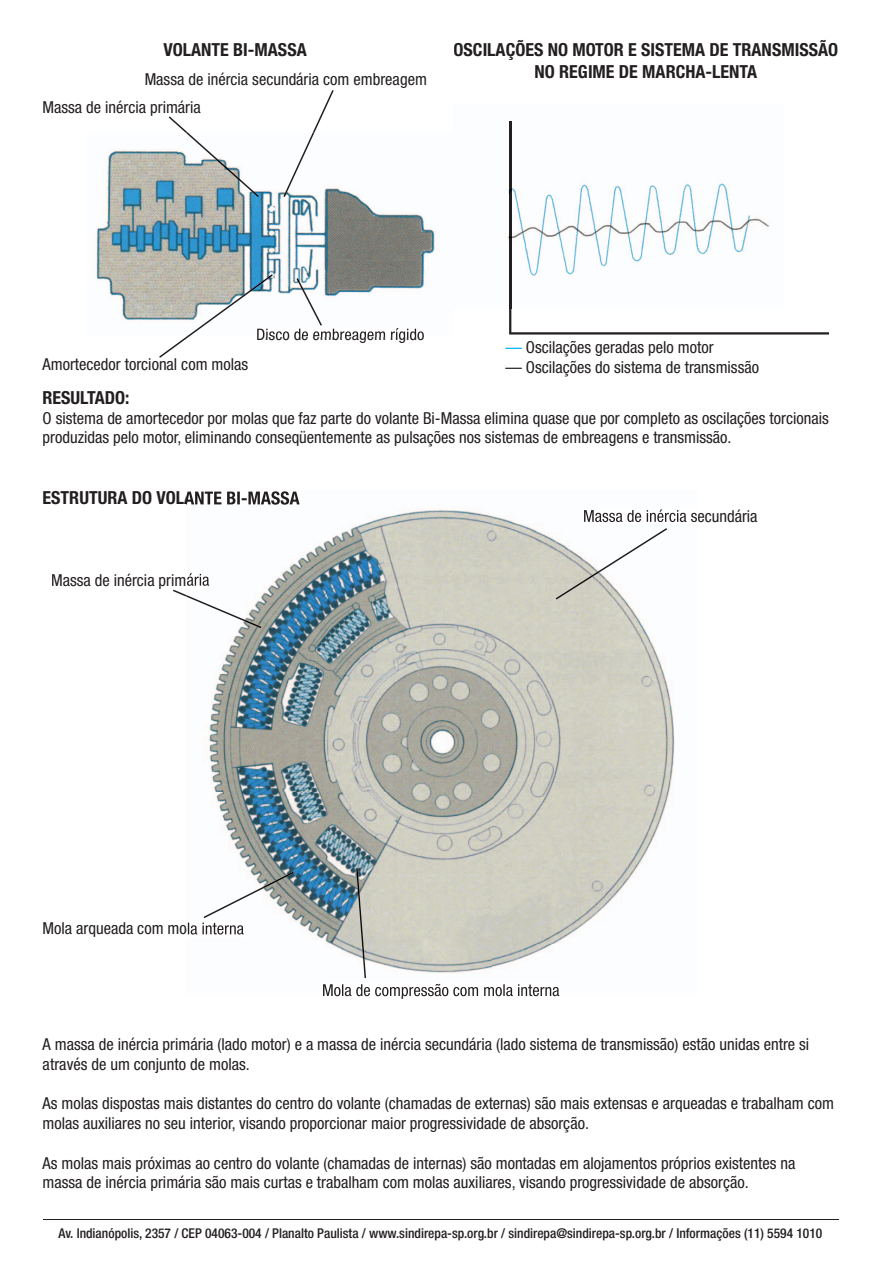
<style>
.page{position:relative;width:881px;height:1263px;background:#fff}
.page>*{position:absolute;margin:0;border:0;box-sizing:border-box;transform-origin:0 0}
.t1{font:700 condensed 18px/21.6px "Helvetica Neue";color:#231f20;text-align:center}
.t2{font:condensed 16.5px/19.8px "Helvetica Neue";color:#231f20}
.t3{font:500 condensed 13.5px "Helvetica Neue";color:#231f20}
.s1{color:#00aeef}
</style>
<div class="page">
<img style="left:204px;top:502px;width:471px;height:482px">
<img style="left:507px;top:121px;width:263px;height:188px">
<img style="left:95px;top:132px;width:340px;height:204px">
<hr style="left:43px;top:1219px;width:795px;height:1px;background:#231f20">
<svg style="left:169px;top:116px;width:18px;height:16px"></svg>
<img style="left:185px;top:132px;width:74px;height:65px">
<svg style="left:313px;top:90px;width:20px;height:42px"></svg>
<img style="left:283px;top:132px;width:31px;height:65px">
<img style="left:273px;top:328px;width:150px;height:8px">
<img style="left:273px;top:329px;width:91px;height:7px">
<svg style="left:509px;top:309px;width:319px;height:25px"></svg>
<img style="left:509px;top:122px;width:2px;height:187px">
<img style="left:296px;top:278px;width:26px;height:48px">
<svg style="left:159px;top:336px;width:31px;height:22px"></svg>
<img style="left:187px;top:274px;width:86px;height:62px">
<img style="left:260px;top:491px;width:39px;height:14px">
<img style="left:186px;top:491px;width:74px;height:14px">
<img style="left:678px;top:510px;width:19px;height:12px">
<img style="left:584px;top:509px;width:94px;height:13px">
<img style="left:555px;top:528px;width:112px;height:71px">
<img style="left:187px;top:573px;width:22px;height:16px">
<svg style="left:173px;top:590px;width:13px;height:7px"></svg>
<img style="left:186px;top:595px;width:75px;height:33px">
<img style="left:186px;top:922px;width:58px;height:15px">
<img style="left:203px;top:872px;width:90px;height:46px">
<img style="left:356px;top:868px;width:10px;height:110px">
<img style="left:433px;top:984px;width:126px;height:11px">
<img style="left:323px;top:984px;width:110px;height:11px">
<p class="t1" style="left:163px;top:41px;width:144px">VOLANTE BI-MASSA</p>
<p class="t1" style="left:453px;top:41px;width:386px">OSCILAÇÕES NO MOTOR E SISTEMA DE TRANSMISSÃO<br>NO REGIME DE MARCHA-LENTA</p>
<p class="t2" style="left:43px;top:67px;width:386px;line-height:27.6px;text-indent:102px">Massa de inércia secundária com embreagem<br>Massa de inércia primária</p>
<p class="t2" style="left:256px;top:326px;width:170px">Disco de embreagem rígido</p>
<p class="t2" style="left:505px;top:339px;width:209px"><span class="s1">—</span> Oscilações geradas pelo motor</p>
<p class="t2" style="left:43px;top:356px;width:207px">Amortecedor torcional com molas</p>
<p class="t2" style="left:505px;top:359px;width:255px">— Oscilações do sistema de transmissão</p>
<p class="t1" style="left:43px;top:388px;width:89px">RESULTADO:</p>
<p class="t2" style="left:43px;top:409px;width:787px">O sistema de amortecedor por molas que faz parte do volante Bi-Massa elimina quase que por completo as oscilações torcionais produzidas pelo motor, eliminando conseqüentemente as pulsações nos sistemas de embreagens e transmissão.</p>
<p class="t1" style="left:43px;top:489px;width:153px">ESTRUTURA DO VOLA</p>
<p class="t2" style="left:51px;top:571px;width:137px">Massa de inércia prim</p>
<p class="t2" style="left:43px;top:920px;width:146px">Mola arqueada com mo</p>
<p class="t2" style="left:697px;top:507px;width:62px">ecundária</p>
<p class="t2" style="left:43px;top:1035px;width:768px">A massa de inércia primária (lado motor) e a massa de inércia secundária (lado sistema de transmissão) estão unidas entre si através de um conjunto de molas.</p>
<p class="t2" style="left:43px;top:1095px;width:792px">As molas dispostas mais distantes do centro do volante (chamadas de externas) são mais extensas e arqueadas e trabalham com molas auxiliares no seu interior, visando proporcionar maior progressividade de absorção.</p>
<p class="t2" style="left:43px;top:1154px;width:754px">As molas mais próximas ao centro do volante (chamadas de internas) são montadas em alojamentos próprios existentes na massa de inércia primária são mais curtas e trabalham com molas auxiliares, visando progressividade de absorção.</p>
<p class="t3" style="left:59px;top:1229px;width:764px">Av. Indianópolis, 2357 / CEP 04063-004 / Planalto Paulista / www.sindirepa-sp.org.br / sindirepa@sindirepa-sp.org.br / Informações (11) 5594 1010</p>
</div>
